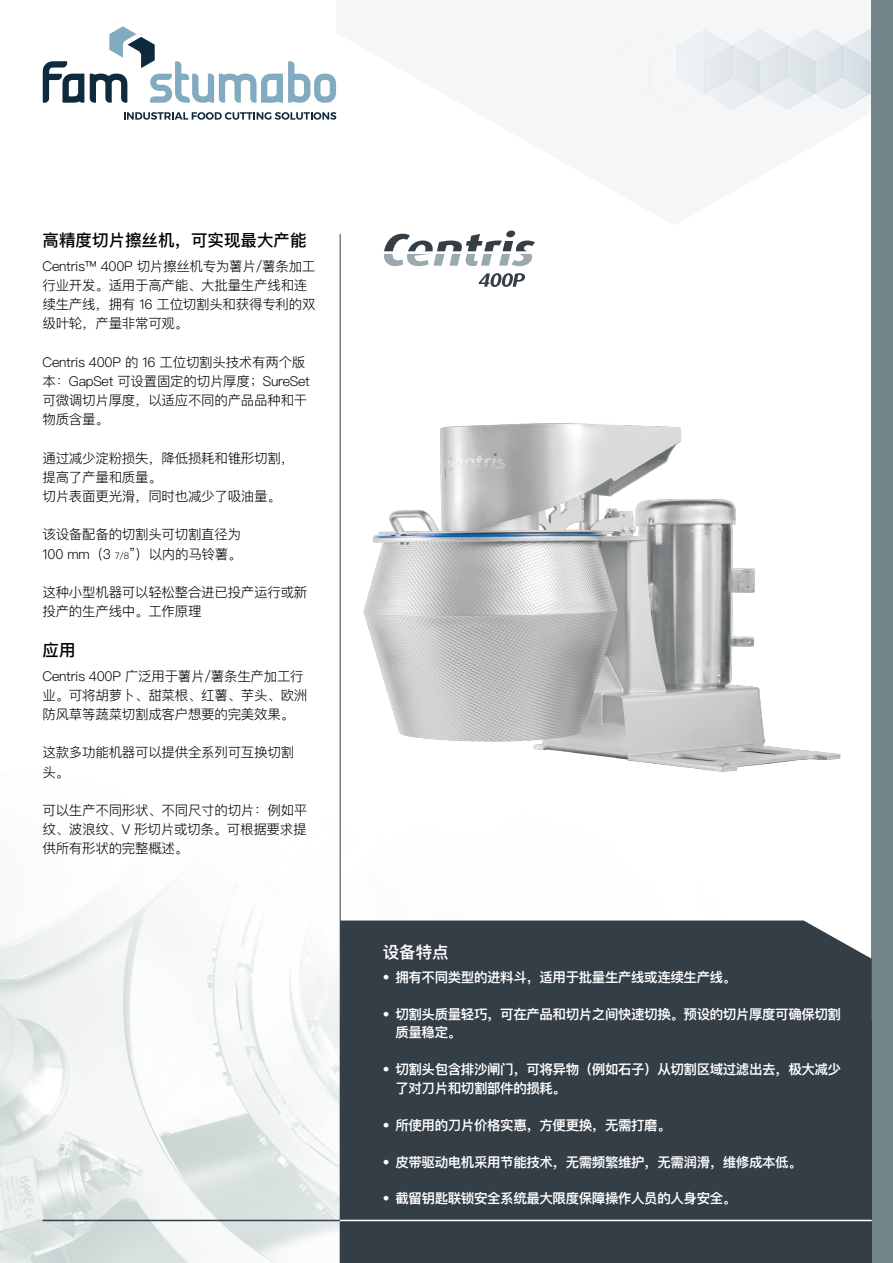
<style>
.page{position:relative;width:893px;height:1263px;background:#fff}
.page>*{position:absolute;margin:0;border:0;box-sizing:border-box;transform-origin:0 0}
.Titel{font:500 16.5px "Ping Fang SC";color:#000}
.Titel_Wit{font:600 16.5px "Ping Fang SC";color:#fff}
.Txt{font:300 13.5px/19.2px "Ping Fang SC";letter-spacing:-.02em;color:#000}
.Txt_Wit{font:600 13.5px/18.5px "Ping Fang SC";letter-spacing:-.03em;color:#fff}
.s1{font-size:9px}
</style>
<div class="page">
<img style="left:0;top:69px;width:872px;height:1194px">
<svg style="left:336px;top:0;width:536px;height:225px;fill:#f4f6f7"></svg>
<img style="left:594px;top:27px;width:278px;height:81px">
<div style="left:872px;top:0;width:21px;height:1263px;background:#74868b"></div>
<svg style="left:43px;top:61px;width:41px;height:42px"></svg>
<svg style="left:90px;top:26px;width:246px;height:77px"></svg>
<svg style="left:124px;top:112px;width:212px;height:8px"></svg>
<img style="left:351px;top:406px;width:499px;height:392px">
<hr style="left:340px;top:234px;width:1px;height:1029px;background:#343e47">
<hr style="left:43px;top:1220px;width:297px;height:1px;background:#343e47">
<div style="left:340px;top:1020px;width:532px;height:243px;background:#343e47"></div>
<div style="left:340px;top:920px;width:532px;height:100px;background:#343e47"></div>
<hr style="left:340px;top:1220px;width:532px;height:1px;background:#fff">
<svg style="left:479px;top:273px;width:46px;height:14px"></svg>
<svg style="left:384px;top:231px;width:151px;height:35px"></svg>
<p class="Titel" style="left:43px;top:230px;width:265px">高精度切片擦丝机，可实现最大产能</p>
<p class="Txt" style="left:43px;top:256px;width:274px">Centris™ 400P 切片擦丝机专为薯片/薯条加工行业开发。适用于高产能、大批量生产线和连续生产线，拥有 16 工位切割头和获得专利的双级叶轮，产量非常可观。</p>
<p class="Txt" style="left:43px;top:352px;width:269px">Centris 400P 的 16 工位切割头技术有两个版本：GapSet 可设置固定的切片厚度；SureSet可微调切片厚度，以适应不同的产品品种和干物质含量。</p>
<p class="Txt" style="left:43px;top:448px;width:253px">通过减少淀粉损失，降低损耗和锥形切割，提高了产量和质量。<br>切片表面更光滑，同时也减少了吸油量。</p>
<p class="Txt" style="left:43px;top:525px;width:201px">该设备配备的切割头可切割直径为<br>100 mm（3 <span class="s1">7/8</span>”）以内的马铃薯。</p>
<p class="Txt" style="left:43px;top:582px;width:266px">这种小型机器可以轻松整合进已投产运行或新投产的生产线中。工作原理</p>
<p class="Titel" style="left:43px;top:640px;width:34px">应用</p>
<p class="Txt" style="left:43px;top:666px;width:266px">Centris 400P 广泛用于薯片/薯条生产加工行业。可将胡萝卜、甜菜根、红薯、芋头、欧洲防风草等蔬菜切割成客户想要的完美效果。</p>
<p class="Txt" style="left:43px;top:743px;width:253px">这款多功能机器可以提供全系列可互换切割头。</p>
<p class="Txt" style="left:43px;top:800px;width:266px;text-align:justify">可以生产不同形状、不同尺寸的切片：例如平纹、波浪纹、V 形切片或切条。可根据要求提供所有形状的完整概述。</p>
<p class="Titel_Wit" style="left:383px;top:942px;width:67px">设备特点</p>
<p class="Txt_Wit" style="left:383px;top:968px;width:355px">• 拥有不同类型的进料斗，适用于批量生产线或连续生产线。</p>
<p class="Txt_Wit" style="left:395px;top:1005px;width:447px;text-indent:-13px">• 切割头质量轻巧，可在产品和切片之间快速切换。预设的切片厚度可确保切割质量稳定。</p>
<p class="Txt_Wit" style="left:395px;top:1060px;width:447px;text-indent:-13px">• 切割头包含排沙闸门，可将异物（例如石子）从切割区域过滤出去，极大减少了对刀片和切割部件的损耗。</p>
<p class="Txt_Wit" style="left:383px;top:1115px;width:290px">• 所使用的刀片价格实惠，方便更换，无需打磨。</p>
<p class="Txt_Wit" style="left:383px;top:1152px;width:421px">• 皮带驱动电机采用节能技术，无需频繁维护，无需润滑，维修成本低。</p>
<p class="Txt_Wit" style="left:383px;top:1189px;width:355px">• 截留钥匙联锁安全系统最大限度保障操作人员的人身安全。</p>
</div>
